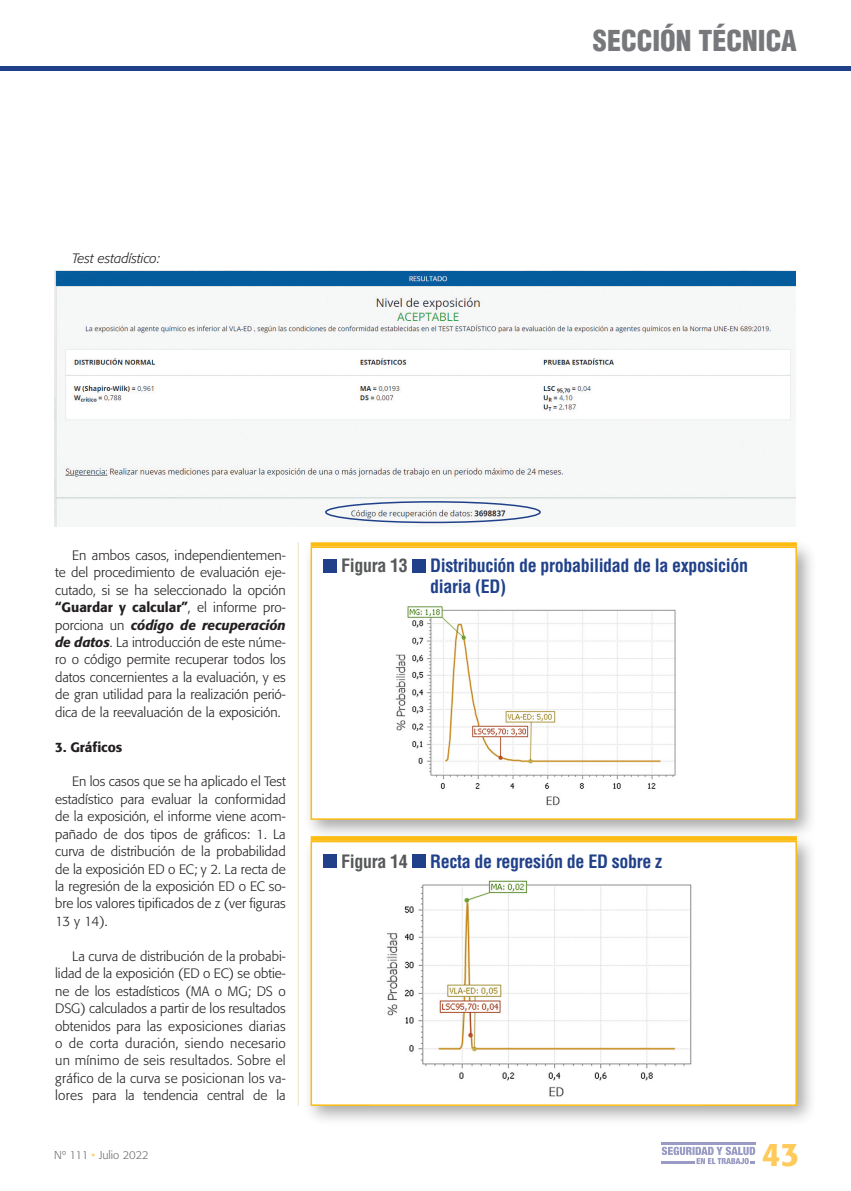
<style>
.page{position:relative;width:851px;height:1191px;background:#fff}
.page>*{position:absolute;margin:0;border:0;box-sizing:border-box;transform-origin:0 0}
.t1{font:500 32.4px "Formata";color:#feca5a}
.t2{font:900 condensed 28.05px "Helvetica LT Std";color:#76787b}
.t3{font:700 condensed 18px/20.2px "Helvetica LT Std";letter-spacing:-.02em;color:#20418a}
.t4{font:300 13.5px/17.4px "Formata";color:#231f20;text-align:justify}
.t5{font:italic 300 13.5px "Formata";color:#231f20}
.t6{font:500 13.5px "Formata";color:#231f20}
.t7{font:300 11.25px "Formata";color:#6c6d70}
.s1{font-weight:500}
.s2{font-weight:500;font-style:italic}
.s3{color:#57585a}
.s4{color:#fece64}
</style>
<div class="page">
<hr style="left:0;top:67px;width:850px;height:4px;background:#20418a">
<hr style="left:298px;top:542px;width:1px;height:564px;background:#ece1c5">
<svg style="left:661px;top:1146px;width:94px;height:18px"></svg>
<hr style="left:661px;top:1161px;width:33px;height:3px;background:#999bc4">
<hr style="left:661px;top:1142px;width:94px;height:2px;background:#999bc4">
<img style="left:54px;top:271px;width:741px;height:255px">
<div style="left:325px;top:501px;width:215px;height:22px;border:2px solid #20418a;border-radius:50%"></div>
<div style="left:302px;top:538px;width:515px;height:302px;background:#231f20;opacity:.4"></div>
<div style="left:302px;top:833px;width:515px;height:293px;background:#231f20;opacity:.4"></div>
<div style="left:311px;top:841px;width:485px;height:264px;background:#fff"></div>
<img style="left:386px;top:880px;width:306px;height:217px">
<div style="left:310px;top:840px;width:486px;height:266px;border:2px solid #fdbc12"></div>
<div style="left:323px;top:854px;width:14px;height:13px;background:#20418a"></div>
<div style="left:412px;top:854px;width:14px;height:13px;background:#20418a"></div>
<svg style="left:310px;top:836px;width:486px;height:4px;background:#fcbd19"></svg>
<div style="left:311px;top:547px;width:485px;height:272px;background:#fff"></div>
<div style="left:310px;top:546px;width:486px;height:274px;border:2px solid #fdbc12"></div>
<svg style="left:310px;top:542px;width:486px;height:4px;background:#fcc125"></svg>
<div style="left:323px;top:559px;width:14px;height:13px;background:#20418a"></div>
<div style="left:412px;top:559px;width:14px;height:13px;background:#20418a"></div>
<img style="left:395px;top:606px;width:281px;height:200px">
<p class="t5" style="left:72px;top:250px;width:90px">Test estadístico:</p>
<h2 class="t2" style="left:593px;top:23px;width:205px">SECCIÓN TÉCNICA</h2>
<p class="t4" style="left:55px;top:546px;width:232px;text-indent:17px">En ambos casos, independientemen&shy;te del procedimiento de evaluación eje&shy;cutado, si se ha seleccionado la opción <span class="s1">“Guardar y calcular”</span>, el informe pro&shy;porciona un <span class="s2">código de recuperación de datos</span>. La introducción de este núme&shy;ro o código permite recuperar todos los datos concernientes a la evaluación, y es de gran utilidad para la realización perió&shy;dica de la reevaluación de la exposición.</p>
<p class="t6" style="left:55px;top:738px;width:69px">3. Gráficos</p>
<p class="t4" style="left:55px;top:773px;width:232px;text-indent:17px">En los casos que se ha aplicado el Test estadístico para evaluar la conformidad de la exposición, el informe viene acom&shy;pañado de dos tipos de gráficos: 1. La curva de distribución de la probabilidad de la exposición ED o EC; y 2. La recta de la regresión de la exposición ED o EC so&shy;bre los valores tipificados de z (ver figuras 13 y 14).</p>
<h1 class="t4" style="left:55px;top:947px;width:232px;text-indent:17px">La curva de distribución de la probabi&shy;lidad de la exposición (ED o EC) se obtie&shy;ne de los estadísticos (MA o MG; DS o DSG) calculados a partir de los resultados obtenidos para las exposiciones diarias o de corta duración, siendo necesario un mínimo de seis resultados. Sobre el gráfico de la curva se posicionan los va&shy;lores para la tendencia central de la</h1>
<h3 class="t3" style="left:430px;top:555px;width:319px;text-indent:-89px"><span class="s3">Figura 13</span> Distribución de probabilidad de la exposición diaria (ED)</h3>
<h3 class="t3" style="left:341px;top:851px;width:322px"><span class="s3">Figura 14</span> Recta de regresión de ED sobre z</h3>
<p class="t7" style="left:54px;top:1148px;width:96px">Nº 111 <span class="s4">•</span> Julio 2022</p>
<h1 class="t1" style="left:761px;top:1134px;width:39px">43</h1>
</div>
